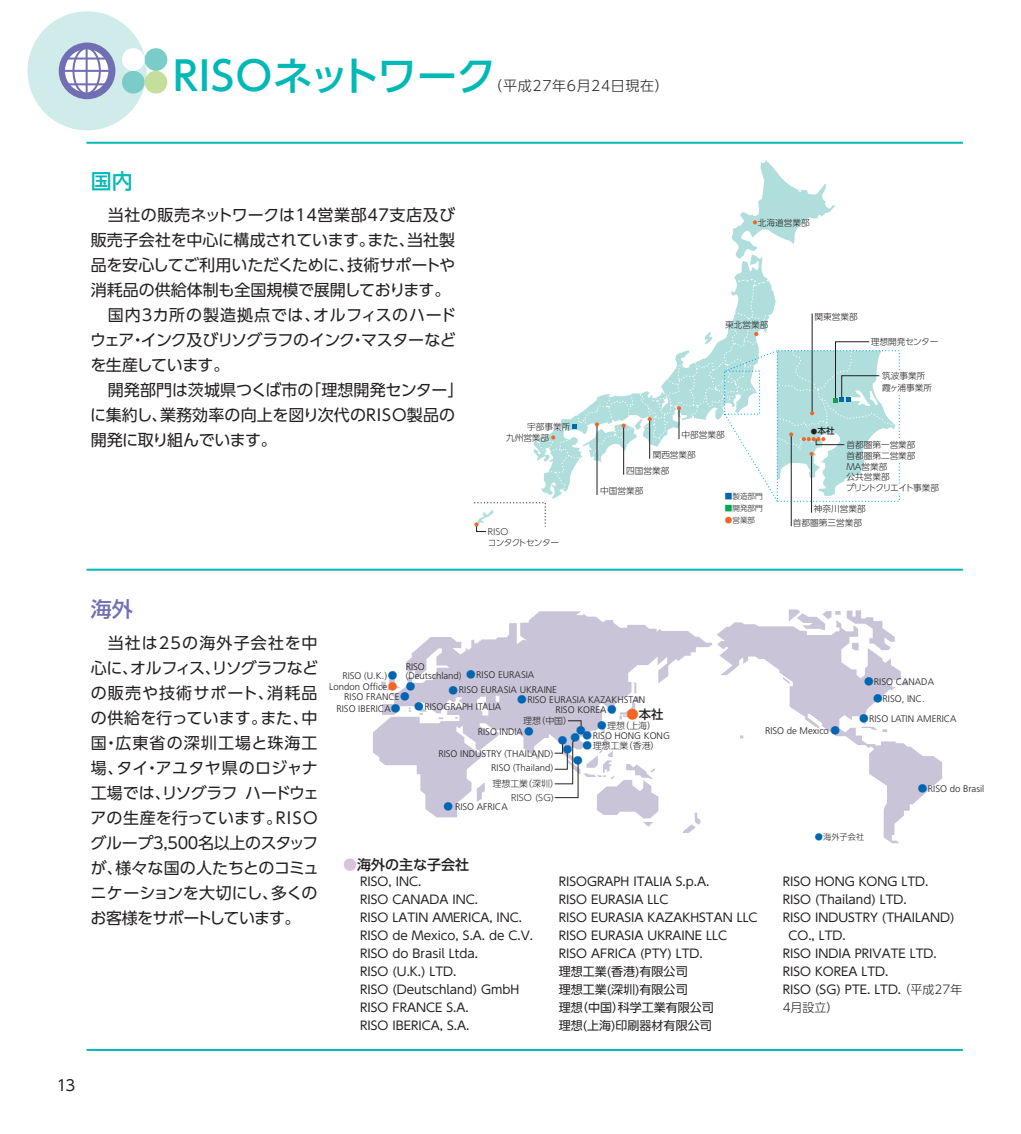
<style>
.page{position:relative;width:1021px;height:1134px;background:#fff}
.page>*{position:absolute;margin:0;border:0;box-sizing:border-box;transform-origin:0 0}
.t1{font:40px "UD Shin Go Pro Medium 90 pv RKSJ H";color:#00b9b6}
.t2{font:21px "UD Shin Go Pro Medium 90 pv RKSJ H";color:#716fb3}
.t3{font:21px "UD Shin Go Pro Medium 90 pv RKSJ H";color:#00b9b6}
.t4{font:16px/25px "UD Shin Go Pro Regular 90 pv RKSJ H";letter-spacing:-.01em;color:#231f20;text-align:justify}
.t5{font:16px "UD Shin Go Pro Regular 90 pv RKSJ H";letter-spacing:-.045em;color:#231f20}
.t6{font:16px "UD Shin Go Pro Regular 90 pv RKSJ H";letter-spacing:.01em;color:#231f20}
.t7{font:16px "UD Shin Go Pro Regular 90 pv RKSJ H";letter-spacing:.035em;color:#231f20}
.t8{font:16px "UD Shin Go Pro Regular 90 pv RKSJ H";letter-spacing:.05em;color:#231f20}
.t9{font:16px "UD Shin Go Pro Regular 90 pv RKSJ H";letter-spacing:-.03em;color:#231f20}
.t10{font:16px "UD Shin Go Pro Regular 90 pv RKSJ H";letter-spacing:-.035em;color:#231f20}
.t11{font:15px "UD Shin Go Pro Regular 90 pv RKSJ H";color:#231f20}
.t12{font:14px "UD Shin Go Pro Light 90 pv RKSJ H";letter-spacing:.05em;color:#231f20}
.t13{font:14px "UD Shin Go Pro Medium 90 pv RKSJ H";color:#231f20}
.t14{font:12.4px "UD Shin Go Pro Medium 90 pv RKSJ H";color:#231f20}
.t15{font:12px/18px "UD Shin Go Pro Regular 90 pv RKSJ H";color:#231f20}
.t16{font:12px "UD Shin Go Pro Light 90 pv RKSJ H";color:#231f20}
.t17{font:300 9.6px/8.8px "Frutiger LT Std";color:#231f20;text-align:right}
.t18{font:9.6px "Gothic BBB Pro Medium 90 pv RKSJ H";color:#0066b3}
.t19{font:8.8px/14.8px "UD Shin Go Pro Light 90 pv RKSJ H";color:#231f20}
.t20{font:8.6px/10.8px "UD Shin Go Pro Light 90 pv RKSJ H";color:#231f20}
.t21{font:8.6px/10.4px "UD Shin Go Pro Light 90 pv RKSJ H";letter-spacing:-.065em;color:#231f20}
.t22{font:8.6px "UD Shin Go Pro Light 90 pv RKSJ H";letter-spacing:-.025em;color:#231f20}
.t23{font:8.6px "UD Shin Go Pro Medium 90 pv RKSJ H";color:#231f20}
.t24{font:8.2px "UD Shin Go Pro Light 90 pv RKSJ H";color:#231f20}
.t25{font:7.6px "UD Shin Go Pro Light 90 pv RKSJ H";color:#231f20}
.s1{color:#0066b3}
.s2{color:#00a650}
.s3{color:#f26522}
.s4{font-size:6.4px}
.s5{font-family:"Gothic BBB Pro Medium 90 pv RKSJ H";font-weight:400;color:#0066b3}
.s6{font-family:"Gothic BBB Pro Medium 90 pv RKSJ H";font-weight:400;color:#f26522}
.s7{font-family:"Gothic BBB Pro Medium 90 pv RKSJ H";font-size:9.6px;color:#0066b3}
.s8{font-family:"Gothic BBB Pro Medium 90 pv RKSJ H";color:#0066b3}
.s9{color:#dac1dd}
.s10{font-family:"UD Shin Go Pro Light 90 pv RKSJ H"}
</style>
<div class="page">
<div style="left:27px;top:11px;width:120px;height:119px;background:#cfebea;border-radius:50%"></div>
<div style="left:59px;top:43px;width:56px;height:56px;background:#716fb3;border-radius:50%"></div>
<div style="left:145px;top:48px;width:22px;height:23px;background:#7accc8;border-radius:50%"></div>
<div style="left:122px;top:71px;width:23px;height:23px;background:#7accc8;border-radius:50%"></div>
<div style="left:122px;top:48px;width:23px;height:23px;background:#fff;border-radius:50%"></div>
<div style="left:145px;top:71px;width:22px;height:23px;background:#c4df9b;border-radius:50%"></div>
<svg style="left:64px;top:48px;width:45px;height:46px"></svg>
<div style="left:63px;top:47px;width:47px;height:48px;border:2px solid #716fb3;border-radius:50%"></div>
<svg style="left:73px;top:48px;width:27px;height:46px"></svg>
<div style="left:72px;top:47px;width:29px;height:48px;border:2px solid #716fb3;border-radius:50%"></div>
<hr style="left:64px;top:70px;width:45px;height:2px;background:#716fb3">
<hr style="left:68px;top:58px;width:37px;height:2px;background:#716fb3">
<hr style="left:68px;top:83px;width:37px;height:2px;background:#716fb3">
<hr style="left:86px;top:48px;width:2px;height:46px;background:#716fb3">
<hr style="left:86px;top:569px;width:876px;height:2px;background:#00b9b6">
<hr style="left:86px;top:1049px;width:876px;height:2px;background:#00b9b6">
<svg style="left:731px;top:160px;width:104px;height:119px"></svg>
<svg style="left:753px;top:220px;width:4px;height:4px"></svg>
<svg style="left:474px;top:279px;width:425px;height:253px"></svg>
<svg style="left:373px;top:609px;width:569px;height:234px"></svg>
<svg style="left:554px;top:720px;width:27px;height:78px"></svg>
<hr style="left:86px;top:142px;width:876px;height:2px;background:#00b9b6">
<h1 class="t1" style="left:173px;top:61px;width:325px">RISOネットワーク</h1>
<p class="t12" style="left:488px;top:80px;width:182px">（平成27年6月24日現在）</p>
<h2 class="t3" style="left:91px;top:173px;width:44px">国内</h2>
<h3 class="t7" style="left:108px;top:208px;width:349px">当社の販売ネットワークは14営業部47支店及び</h3>
<h3 class="t4" style="left:91px;top:229px;width:366px">販売子会社を中心に構成されています。また、当社製</h3>
<h3 class="t4" style="left:91px;top:254px;width:366px">品を安心してご利用いただくために、技術サポートや</h3>
<h3 class="t4" style="left:91px;top:279px;width:361px">消耗品の供給体制も全国規模で展開しております。</h3>
<h3 class="t8" style="left:108px;top:308px;width:350px">国内3カ所の製造拠点では、オルフィスのハード</h3>
<h3 class="t5" style="left:90px;top:333px;width:367px">ウェア・インク及びリソグラフのインク・マスターなど</h3>
<h3 class="t10" style="left:90px;top:358px;width:140px">を生産しています。</h3>
<h3 class="t4" style="left:108px;top:379px;width:357px">開発部門は茨城県つくば市の「理想開発センター」</h3>
<h3 class="t6" style="left:90px;top:408px;width:366px">に集約し、業務効率の向上を図り次代のRISO製品の</h3>
<h3 class="t9" style="left:91px;top:433px;width:188px">開発に取り組んでいます。</h3>
<p class="t20" style="left:757px;top:218px;width:53px">北海道営業部</p>
<p class="t20" style="left:527px;top:422px;width:45px">宇部事業所</p>
<p class="t20" style="left:506px;top:434px;width:45px">九州営業部</p>
<p class="t21" style="left:488px;top:528px;width:73px">RISO<br>コンタクトセンター</p>
<p class="t20" style="left:725px;top:321px;width:45px">東北営業部</p>
<p class="t20" style="left:681px;top:430px;width:45px">中部営業部</p>
<p class="t20" style="left:652px;top:450px;width:45px">関西営業部</p>
<p class="t20" style="left:626px;top:467px;width:45px">四国営業部</p>
<p class="t20" style="left:600px;top:487px;width:45px">中国営業部</p>
<p class="t25" style="left:724px;top:493px;width:39px"><span class="s1">■</span>製造部門</p>
<p class="t25" style="left:724px;top:505px;width:39px"><span class="s2">■</span>開発部門</p>
<p class="t25" style="left:724px;top:517px;width:32px"><span class="s3">●</span>営業部</p>
<p class="t20" style="left:814px;top:312px;width:45px">関東営業部</p>
<p class="t22" style="left:870px;top:339px;width:69px">理想開発センター</p>
<p class="t20" style="left:882px;top:371px;width:51px;line-height:11.8px">筑波事業所霞ヶ浦事業所</p>
<p class="t23" style="left:811px;top:427px;width:25px"><span class="s4">●</span>本社</p>
<p class="t20" style="left:846px;top:440px;width:71px">首都圏第一営業部首都圏第二営業部</p>
<p class="t20" style="left:846px;top:462px;width:95px">MA営業部<br>公共営業部<br>プリントクリエイト事業部</p>
<p class="t20" style="left:792px;top:503px;width:74px;line-height:13.8px;text-indent:21px">神奈川営業部首都圏第三営業部</p>
<h2 class="t2" style="left:91px;top:601px;width:43px">海外</h2>
<h3 class="t4" style="left:90px;top:632px;width:230px;text-indent:17px">当社は25の海外子会社を中心に、オルフィス、リソグラフなどの販売や技術サポート、消耗品の供給を行っています。また、中国・広東省の深圳工場と珠海工場、タイ・アユタヤ県のロジャナ工場では、リソグラフ ハードウェアの生産を行っています。RISOグループ3,500名以上のスタッフが、様々な国の人たちとのコミュニケーションを大切にし、多くのお客様をサポートしています。</h3>
<p class="t17" style="left:406px;top:663px;width:130px;text-align:left">RISO<br>(Deutschland) <span class="s5">●</span>RISO EURASIA</p>
<p class="t17" style="left:448px;top:685px;width:110px"><span class="s5">●</span>RISO EURASIA UKRAINE</p>
<p class="t17" style="left:329px;top:670px;width:70px;line-height:11px">RISO (U.K.) <span class="s5">●<br></span>London Office <span class="s6">●</span></p>
<p class="t18" style="left:406px;top:683px;width:11px">●</p>
<p class="t17" style="left:344px;top:692px;width:67px">RISO FRANCE<span class="s5">●</span></p>
<p class="t17" style="left:517px;top:695px;width:129px"><span class="s5">●</span>RISO EURASIA KAZAKHSTAN</p>
<p class="t17" style="left:414px;top:702px;width:88px"><span class="s5">●</span>RISOGRAPH ITALIA</p>
<p class="t17" style="left:336px;top:704px;width:66px">RISO IBERICA<span class="s5">●</span></p>
<p class="t17" style="left:555px;top:705px;width:63px">RISO KOREA<span class="s5">●</span></p>
<p class="t17" style="left:582px;top:732px;width:89px"><span class="s5">●</span>RISO HONG KONG</p>
<p class="t14" style="left:626px;top:709px;width:38px"><span class="s3">●</span>本社</p>
<p class="t19" style="left:523px;top:714px;width:50px">理想（中国）</p>
<p class="t19" style="left:597px;top:720px;width:61px"><span class="s7">●</span>理想（上海）</p>
<p class="t18" style="left:576px;top:727px;width:11px">●</p>
<p class="t18" style="left:573px;top:757px;width:11px">●</p>
<p class="t17" style="left:478px;top:728px;width:57px">RISO INDIA<span class="s5">●</span></p>
<p class="t18" style="left:557px;top:735px;width:24px">● ●</p>
<p class="t19" style="left:582px;top:739px;width:78px"><span class="s7">●</span>理想工業（香港）</p>
<p class="t18" style="left:562px;top:746px;width:11px">●</p>
<p class="t17" style="left:438px;top:747px;width:116px;line-height:14.2px">RISO INDUSTRY (THAILAND)<br>RISO (Thailand)</p>
<p class="t19" style="left:511px;top:777px;width:49px;text-indent:-18px">理想工業（深圳）<br>RISO (SG)</p>
<p class="t17" style="left:443px;top:802px;width:66px"><span class="s5">●</span> RISO AFRICA</p>
<p class="t17" style="left:864px;top:677px;width:71px"><span class="s5">●</span>RISO CANADA</p>
<p class="t17" style="left:765px;top:726px;width:77px">RISO de Mexico <span class="s5">●</span></p>
<p class="t17" style="left:873px;top:694px;width:53px"><span class="s5">●</span>RISO, INC.</p>
<p class="t17" style="left:859px;top:714px;width:99px"><span class="s5">●</span>RISO LATIN AMERICA</p>
<p class="t17" style="left:917px;top:784px;width:68px"><span class="s5">●</span>RISO do Brasil</p>
<p class="t24" style="left:815px;top:834px;width:51px"><span class="s8">●</span>海外子会社</p>
<p class="t13" style="left:343px;top:859px;width:127px"><span class="s9">●</span>海外の主な子会社</p>
<p class="t15" style="left:360px;top:874px;width:174px">RISO, INC.<br>RISO CANADA INC.<br>RISO LATIN AMERICA, INC.<br>RISO de Mexico, S.A. de C.V.<br>RISO do Brasil Ltda.<br>RISO (U.K.) LTD.<br>RISO (Deutschland) GmbH<br>RISO FRANCE S.A.<br>RISO IBERICA, S.A.</p>
<p class="t15" style="left:558px;top:874px;width:200px">RISOGRAPH ITALIA S.p.A.<br>RISO EURASIA LLC<br>RISO EURASIA KAZAKHSTAN LLC<br>RISO EURASIA UKRAINE LLC<br>RISO AFRICA (PTY) LTD.<br>理想工業(香港)有限公司<br>理想工業(深圳)有限公司<br>理想（中国）科学工業有限公司<br>理想(上海)印刷器材有限公司</p>
<p class="t15" style="left:782px;top:874px;width:147px">RISO HONG KONG LTD.</p>
<p class="t15" style="left:782px;top:892px;width:125px">RISO (Thailand) LTD.</p>
<p class="t15" style="left:782px;top:910px;width:173px">RISO INDUSTRY (THAILAND)</p>
<p class="t15" style="left:788px;top:928px;width:59px">CO., LTD.</p>
<p class="t15" style="left:782px;top:946px;width:155px">RISO INDIA PRIVATE LTD.</p>
<p class="t15" style="left:782px;top:964px;width:107px">RISO KOREA LTD.</p>
<p class="t15" style="left:782px;top:982px;width:181px">RISO (SG) PTE. LTD. <span class="s10">（平成27年</span></p>
<p class="t16" style="left:782px;top:1003px;width:57px">4月設立）</p>
<p class="t11" style="left:57px;top:1079px;width:20px">13</p>
</div>
